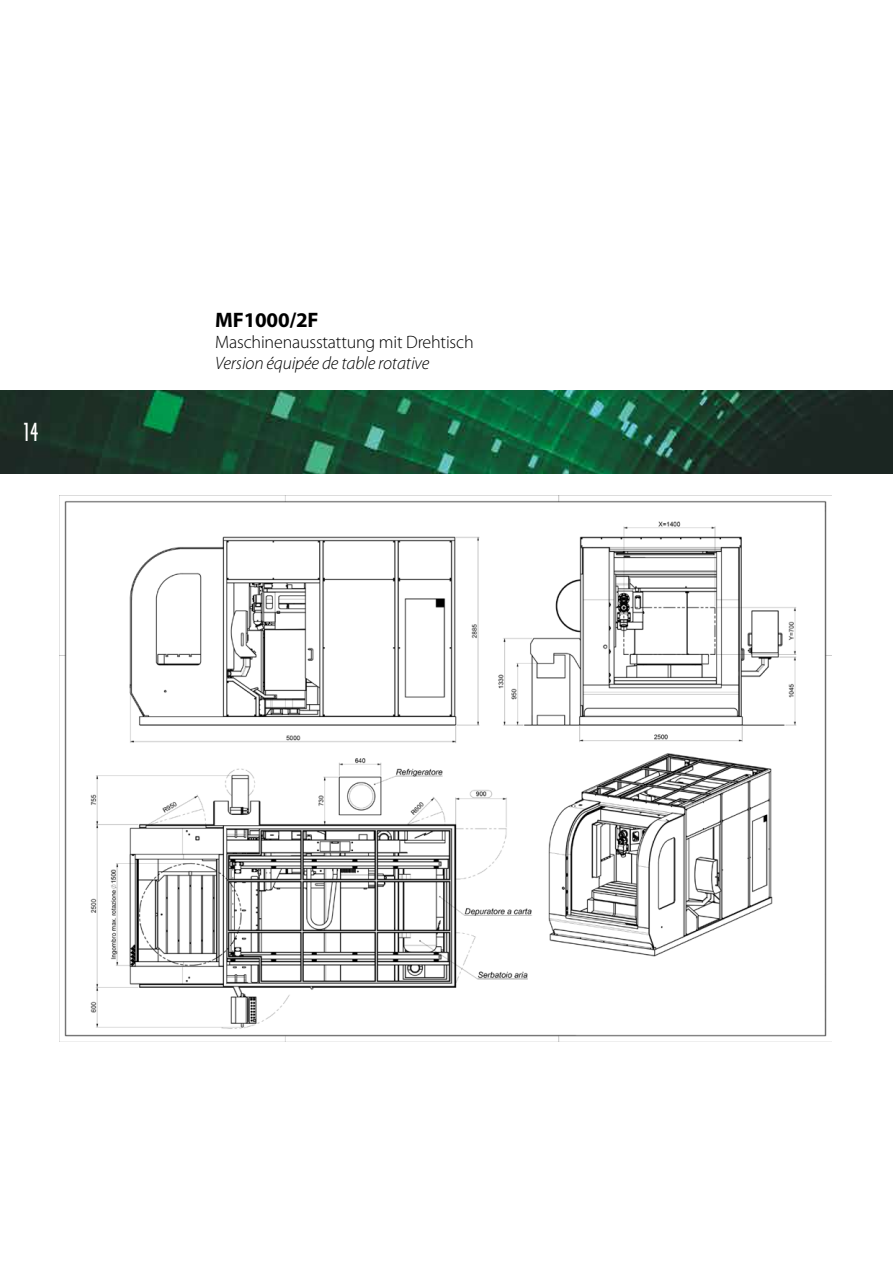
<style>
.page{position:relative;width:893px;height:1263px;background:#fff}
.page>*{position:absolute;margin:0;border:0;box-sizing:border-box;transform-origin:0 0}
.t1{font:25.5px "Industria LT Std Solid";color:#fff}
.t2{font:700 21px "Myriad Pro";letter-spacing:-.01em;color:#000}
.t3{font:300 18px "Myriad Pro";letter-spacing:-.01em;color:#000}
.t4{font:italic 300 18px "Myriad Pro";letter-spacing:-.01em;color:#000}
</style>
<div class="page">
<img style="left:0;top:390px;width:893px;height:83px">
<img style="left:59px;top:495px;width:772px;height:546px">
<h1 class="t1" style="left:23px;top:418px;width:17px">14</h1>
<p class="t2" style="left:215px;top:306px;width:105px">MF1000/2F</p>
<p class="t3" style="left:215px;top:331px;width:260px">Maschinenausstattung mit Drehtisch</p>
<p class="t4" style="left:215px;top:352px;width:216px">Version équipée de table rotative</p>
</div>
